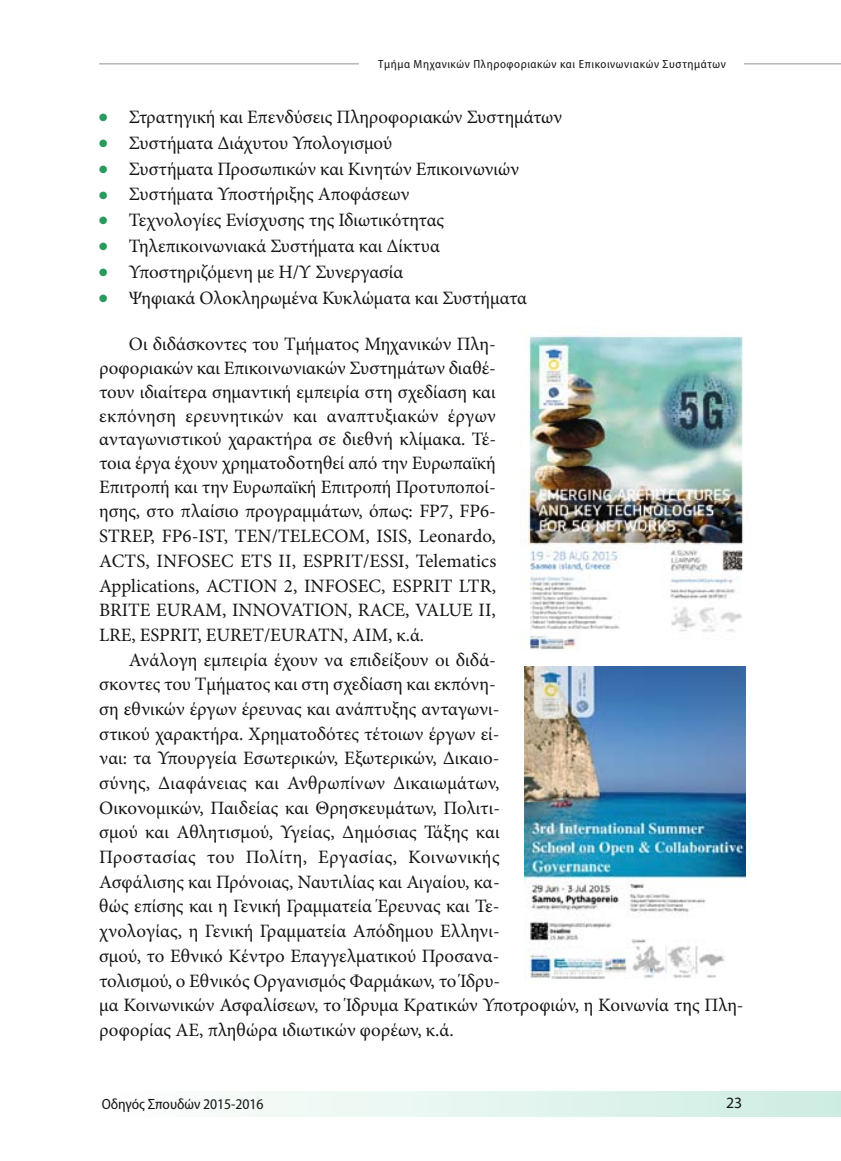
<style>
.page{position:relative;width:841px;height:1161px;background:#fff}
.page>*{position:absolute;margin:0;border:0;box-sizing:border-box;transform-origin:0 0}
.t1{font:18.9px/24.7px "Minion Pro";letter-spacing:-.005em;color:#141515;text-align:justify}
.t2{font:15.75px "Myriad Pro";color:#141515}
.t3{font:semi-condensed 14.88px "Myriad Pro";letter-spacing:-.005em;color:#141515}
.t4{font:semi-condensed 11.9px "Myriad Pro";letter-spacing:.05em;color:#141515}
.s1{color:#2a9a5c}
</style>
<div class="page">
<hr style="left:99px;top:63px;width:742px;height:1px;background:#989898">
<div style="left:360px;top:55px;width:384px;height:18px;background:#fff"></div>
<div style="left:99px;top:1091px;width:742px;height:25px;background:linear-gradient(to right,#fffefe,#cdede2)"></div>
<img style="left:525px;top:666px;width:221px;height:313px">
<img style="left:527px;top:335px;width:216px;height:315px">
<p class="t4" style="left:378px;top:58px;width:349px">Τμήμα Μηχανικών Πληροφοριακών και Επικοινωνιακών Συστημάτων</p>
<p class="t1" style="left:99px;top:105px;width:464px"><span class="s1">●</span> Στρατηγική και Επενδύσεις Πληροφοριακών Συστημάτων</p>
<p class="t1" style="left:99px;top:131px;width:294px"><span class="s1">●</span> Συστήματα Διάχυτου Υπολογισμού</p>
<p class="t1" style="left:99px;top:157px;width:421px"><span class="s1">●</span> Συστήματα Προσωπικών και Κινητών Επικοινωνιών</p>
<p class="t1" style="left:99px;top:183px;width:312px"><span class="s1">●</span> Συστήματα Υποστήριξης Αποφάσεων</p>
<p class="t1" style="left:99px;top:209px;width:346px"><span class="s1">●</span> Τεχνολογίες Ενίσχυσης της Ιδιωτικότητας</p>
<p class="t1" style="left:99px;top:234px;width:342px"><span class="s1">●</span> Τηλεπικοινωνιακά Συστήματα και Δίκτυα</p>
<p class="t1" style="left:99px;top:260px;width:306px"><span class="s1">●</span> Υποστηριζόμενη με Η/Υ Συνεργασία</p>
<p class="t1" style="left:99px;top:286px;width:429px"><span class="s1">●</span> Ψηφιακά Ολοκληρωμένα Κυκλώματα και Συστήματα</p>
<p class="t1" style="left:99px;top:333px;width:398px;line-height:24.2px;text-indent:30px">Οι διδάσκοντες του Τμήματος Μηχανικών Πλη&shy;ροφοριακών και Επικοινωνιακών Συστημάτων διαθέ&shy;τουν ιδιαίτερα σημαντική εμπειρία στη σχεδίαση και εκπόνηση ερευνητικών και αναπτυξιακών έργων ανταγωνιστικού χαρακτήρα σε διεθνή κλίμακα. Τέ&shy;τοια έργα έχουν χρηματοδοτηθεί από την Ευρωπαϊκή Επιτροπή και την Ευρωπαϊκή Επιτροπή Προτυποποί&shy;ησης, στο πλαίσιο προγραμμάτων, όπως: FP7, FP6- STREP, FP6-IST, TEN/TELECOM, ISIS, Leonardo, ACTS, INFOSEC ETS II, ESPRIT/ESSI, Telematics Applications, ACTION 2, INFOSEC, ESPRIT LTR, BRITE EURAM, INNOVATION, RACE, VALUE II, LRE, ESPRIT, EURET/EURATN, AIM, κ.ά.</p>
<p class="t1" style="left:99px;top:648px;width:646px;text-align:left;text-indent:30px">Ανάλογη εμπειρία έχουν να επιδείξουν οι διδά-<br>σκοντες του Τμήματος και στη σχεδίαση και εκπόνη-<br>ση εθνικών έργων έρευνας και ανάπτυξης ανταγωνι-<br>στικού χαρακτήρα. Χρηματοδότες τέτοιων έργων εί-<br>ναι: τα Υπουργεία Εσωτερικών, Εξωτερικών, Δικαιο-<br>σύνης, Διαφάνειας και Ανθρωπίνων Δικαιωμάτων,<br>Οικονομικών, Παιδείας και Θρησκευμάτων, Πολιτι-<br>σμού και Αθλητισμού, Υγείας, Δημόσιας Τάξης και<br>Προστασίας του Πολίτη, Εργασίας, Κοινωνικής<br>Ασφάλισης και Πρόνοιας, Ναυτιλίας και Αιγαίου, κα-<br>θώς επίσης και η Γενική Γραμματεία Έρευνας και Τε-<br>χνολογίας, η Γενική Γραμματεία Απόδημου Ελληνι-<br>σμού, το Εθνικό Κέντρο Επαγγελματικού Προσανα-<br>τολισμού, ο Εθνικός Οργανισμός Φαρμάκων, το Ίδρυ-<br>μα Κοινωνικών Ασφαλίσεων, το Ίδρυμα Κρατικών Υποτροφιών, η Κοινωνία της Πλη&shy;ροφορίας ΑΕ, πληθώρα ιδιωτικών φορέων, κ.ά.</p>
<p class="t3" style="left:102px;top:1095px;width:163px">Οδηγός Σπουδών 2015-2016</p>
<p class="t2" style="left:726px;top:1094px;width:18px">23</p>
</div>
